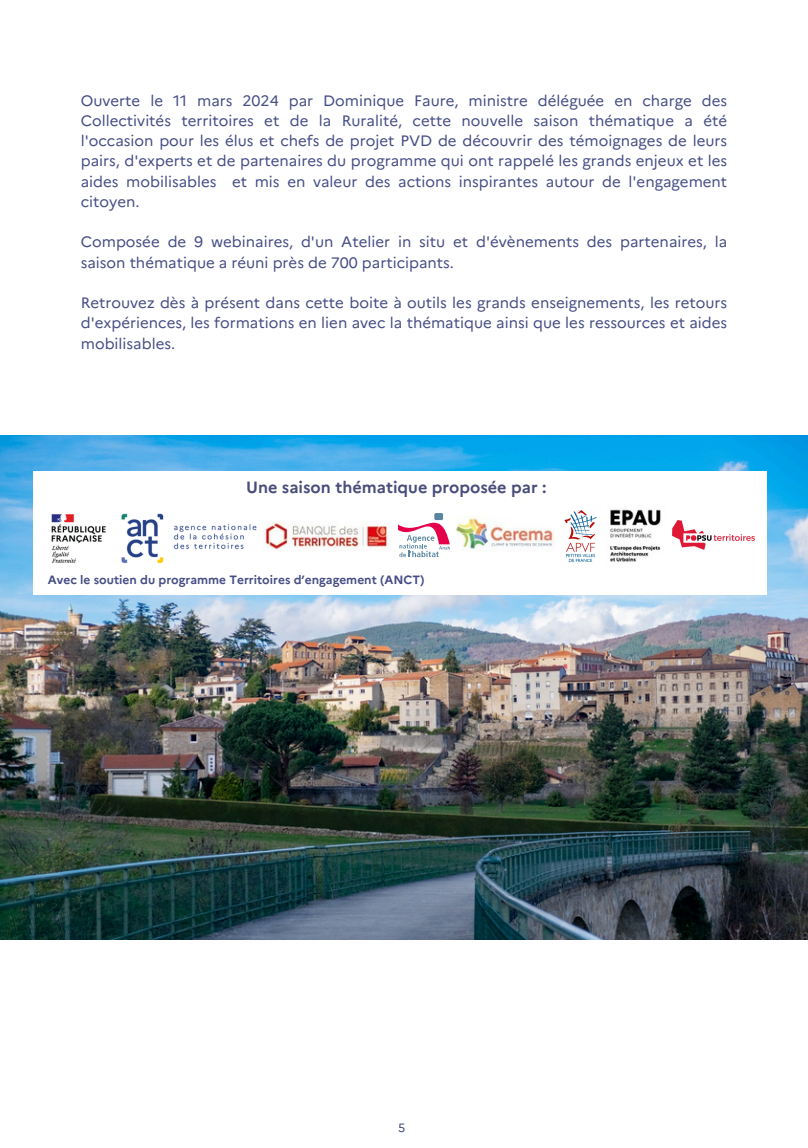
<style>
.page{position:relative;width:808px;height:1148px;background:#fff}
.page>*{position:absolute;margin:0;border:0;box-sizing:border-box;transform-origin:0 0}
.t1{font:700 16.35px "Marianne";color:#494d7a}
.t2{font:15px/20.2px "Marianne";color:#454d85;text-align:justify}
.t3{font:700 12px "Marianne";color:#454d85}
.t4{font:12px "Marianne";color:#454d85}
</style>
<div class="page">
<img style="left:0;top:436px;width:808px;height:503px">
<div style="left:33px;top:471px;width:733px;height:124px;background:#fff"></div>
<img style="left:263px;top:521px;width:128px;height:29px">
<svg style="left:398px;top:513px;width:52px;height:44px"></svg>
<img style="left:456px;top:516px;width:98px;height:35px">
<img style="left:564px;top:510px;width:33px;height:52px">
<img style="left:672px;top:520px;width:83px;height:30px">
<img style="left:610px;top:509px;width:51px;height:53px">
<img style="left:51px;top:513px;width:206px;height:51px">
<p class="t2" style="left:81px;top:90px;width:648px">Ouverte le 11 mars 2024 par Dominique Faure, ministre déléguée en charge des Collectivités territoires et de la Ruralité, cette nouvelle saison thématique a été l'occasion pour les élus et chefs de projet PVD de découvrir des témoignages de leurs pairs, d'experts et de partenaires du programme qui ont rappelé les grands enjeux et les aides mobilisables et mis en valeur des actions inspirantes autour de l'engagement citoyen.</p>
<p class="t2" style="left:81px;top:232px;width:648px">Composée de 9 webinaires, d'un Atelier in situ et d'évènements des partenaires, la saison thématique a réuni près de 700 participants.</p>
<p class="t2" style="left:81px;top:292px;width:648px">Retrouvez dès à présent dans cette boite à outils les grands enseignements, les retours d'expériences, les formations en lien avec la thématique ainsi que les ressources et aides mobilisables.</p>
<p class="t1" style="left:246px;top:477px;width:302px">Une saison thématique proposée par :</p>
<p class="t3" style="left:48px;top:570px;width:378px">Avec le soutien du programme Territoires d’engagement (ANCT)</p>
<p class="t4" style="left:398px;top:1120px;width:9px">5</p>
</div>
